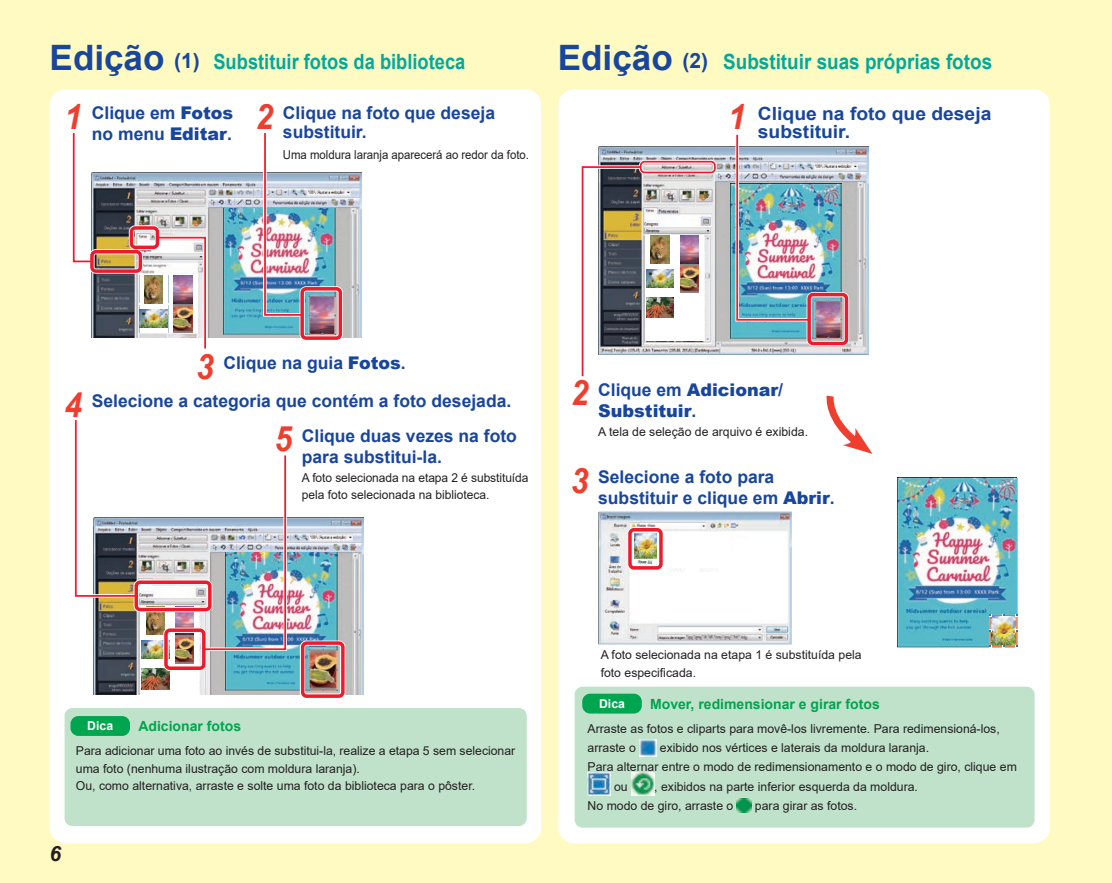
<style>
.page{position:relative;width:1112px;height:883px;background:#fff}
.page>*{position:absolute;margin:0;border:0;box-sizing:border-box;transform-origin:0 0}
.t1{font:italic 700 35px "Arial";color:#ef3e2e;scale:.9 1}
.t2{font:700 21px "Arial";color:#00a99d;scale:.87 1}
.t3{font:700 21px "Arial";color:#00a99d;scale:.9 1}
.t4{font:italic 700 21px "Arial";color:#231f20}
.t5{font:700 18.2px/18.2px "Arial";color:#18469d;scale:1.06 1}
.t6{font:700 17.5px/21px "Arial";color:#18469d}
.t7{font:900 17.5px/21px "Arial";color:#18469d}
.t8{font:700 14px "Arial";color:#00a54f}
.t9{font:12.25px/17.5px "Arial";color:#231f20}
.t10{font:12.25px "Arial";color:#231f20;scale:.93 1}
.t11{font:700 12.25px "Arial";color:#fff}
.s1{font-size:35px;color:#18469d}
.s2{color:#18469d}
.s3{font-weight:900}
.s4{font-weight:700}
</style>
<div class="page">
<div style="left:0;top:0;width:1111px;height:883px;background:#fffac1"></div>
<div style="left:50px;top:89px;width:491px;height:754px;background:#fff;border-radius:16px"></div>
<div style="left:558px;top:89px;width:491px;height:754px;background:#fff;border-radius:16px"></div>
<div style="left:65px;top:708px;width:461px;height:118px;background:#c0e2ca;border-radius:8px"></div>
<div style="left:574px;top:687px;width:460px;height:141px;background:#c0e2ca;border-radius:8px"></div>
<img style="left:598px;top:512px;width:193px;height:132px">
<img style="left:686px;top:635px;width:59px;height:4px">
<div style="left:630px;top:532px;width:99px;height:36px;background:#fff"></div>
<svg style="left:633px;top:533px;width:24px;height:31px"></svg>
<img style="left:92px;top:172px;width:270px;height:165px">
<svg style="left:219px;top:208px;width:119px;height:129px"></svg>
<img style="left:224px;top:208px;width:112px;height:126px">
<svg style="left:139px;top:275px;width:16px;height:58px"></svg>
<svg style="left:140px;top:275px;width:15px;height:1px"></svg>
<div style="left:140px;top:276px;width:27px;height:27px;background:#fff"></div>
<div style="left:140px;top:305px;width:28px;height:28px;background:#fff"></div>
<img style="left:140px;top:309px;width:15px;height:19px">
<img style="left:144px;top:276px;width:11px;height:27px">
<img style="left:94px;top:517px;width:269px;height:177px">
<div style="left:222px;top:553px;width:117px;height:142px;background:linear-gradient(to right,#bdbcbb,#bdbcbb)"></div>
<img style="left:225px;top:553px;width:112px;height:138px">
<div style="left:140px;top:606px;width:59px;height:89px;background:#fff"></div>
<svg style="left:141px;top:640px;width:1px;height:19px"></svg>
<svg style="left:175px;top:663px;width:19px;height:1px"></svg>
<svg style="left:141px;top:668px;width:1px;height:22px"></svg>
<svg style="left:142px;top:689px;width:27px;height:1px"></svg>
<img style="left:142px;top:668px;width:27px;height:21px">
<img style="left:175px;top:636px;width:19px;height:27px">
<img style="left:175px;top:612px;width:19px;height:16px">
<img style="left:142px;top:640px;width:21px;height:19px">
<img style="left:146px;top:612px;width:18px;height:22px">
<img style="left:598px;top:146px;width:270px;height:209px">
<div style="left:726px;top:182px;width:117px;height:158px;background:linear-gradient(to bottom,#bdbcbb,#bdbcbb)"></div>
<img style="left:730px;top:183px;width:111px;height:156px">
<div style="left:644px;top:235px;width:59px;height:106px;background:#fff"></div>
<svg style="left:650px;top:235px;width:20px;height:1px"></svg>
<svg style="left:669px;top:236px;width:1px;height:27px"></svg>
<svg style="left:680px;top:235px;width:19px;height:1px"></svg>
<img style="left:646px;top:297px;width:27px;height:21px">
<img style="left:680px;top:265px;width:18px;height:27px">
<img style="left:680px;top:236px;width:18px;height:27px">
<img style="left:646px;top:269px;width:27px;height:19px">
<img style="left:650px;top:236px;width:19px;height:27px">
<div style="left:70px;top:716px;width:60px;height:20px;background:#00a54f;border-radius:8px"></div>
<div style="left:582px;top:694px;width:59px;height:20px;background:#00a54f;border-radius:8px"></div>
<img style="left:639px;top:739px;width:17px;height:17px">
<img style="left:587px;top:773px;width:23px;height:23px">
<img style="left:631px;top:773px;width:23px;height:23px">
<img style="left:736px;top:798px;width:15px;height:15px">
<img style="left:897px;top:478px;width:119px;height:168px">
<img style="left:991px;top:617px;width:23px;height:28px">
<div style="left:989px;top:615px;width:27px;height:32px;border:1px solid #e76628"></div>
<svg style="left:826px;top:395px;width:46px;height:59px"></svg>
<div style="left:89px;top:249px;width:54px;height:25px;border:5px solid #fff;border-radius:4px"></div>
<div style="left:129px;top:225px;width:31px;height:25px;border:5px solid #fff;border-radius:4px"></div>
<div style="left:299px;top:286px;width:44px;height:55px;border:5px solid #fff;border-radius:4px"></div>
<div style="left:300px;top:641px;width:45px;height:58px;border:5px solid #fff;border-radius:4px"></div>
<div style="left:163px;top:628px;width:43px;height:43px;border:5px solid #fff;border-radius:4px"></div>
<div style="left:134px;top:580px;width:78px;height:32px;border:5px solid #fff;border-radius:4px"></div>
<div style="left:806px;top:292px;width:43px;height:54px;border:5px solid #fff;border-radius:4px"></div>
<div style="left:627px;top:527px;width:36px;height:43px;border:5px solid #fff;border-radius:4px"></div>
<div style="left:90px;top:250px;width:52px;height:23px;border:4px solid #ee1b2d;border-radius:4px"></div>
<svg style="left:72px;top:133px;width:23px;height:132px"></svg>
<div style="left:130px;top:226px;width:29px;height:23px;border:4px solid #ee1b2d;border-radius:4px"></div>
<div style="left:300px;top:287px;width:42px;height:53px;border:4px solid #ee1b2d;border-radius:4px"></div>
<div style="left:301px;top:641px;width:43px;height:57px;border:4px solid #ee1b2d;border-radius:4px"></div>
<div style="left:164px;top:628px;width:41px;height:42px;border:4px solid #ee1b2d;border-radius:4px"></div>
<div style="left:134px;top:580px;width:77px;height:31px;border:4px solid #ee1b2d;border-radius:4px"></div>
<div style="left:639px;top:160px;width:77px;height:14px;border:4px solid #fff;border-radius:4px"></div>
<div style="left:639px;top:161px;width:76px;height:12px;border:2px solid #ee1b2d;border-radius:4px"></div>
<div style="left:807px;top:293px;width:41px;height:52px;border:4px solid #ee1b2d;border-radius:4px"></div>
<div style="left:628px;top:528px;width:34px;height:42px;border:4px solid #ee1b2d;border-radius:4px"></div>
<svg style="left:74px;top:420px;width:66px;height:179px"></svg>
<img style="left:202px;top:455px;width:86px;height:198px">
<img style="left:155px;top:234px;width:53px;height:115px">
<svg style="left:581px;top:164px;width:63px;height:213px"></svg>
<img style="left:733px;top:134px;width:79px;height:189px">
<img style="left:261px;top:133px;width:43px;height:185px">
<h2 class="t2" style="left:50px;top:47px;width:479px"><span class="s1">Edição</span> <span class="s2">(1)</span> Substituir fotos da biblioteca</h2>
<h2 class="t3" style="left:557px;top:47px;width:484px"><span class="s1">Edição</span> <span class="s2">(2)</span> Substituir suas próprias fotos</h2>
<h3 class="t6" style="left:92px;top:103px;width:143px">Clique em <span class="s3">Fotos </span>no menu <span class="s3">Editar</span>.</h3>
<h1 class="t1" style="left:64px;top:93px;width:21px">1</h1>
<h3 class="t6" style="left:283px;top:104px;width:213px;line-height:19.2px">Clique na foto que deseja substituir.</h3>
<p class="t10" style="left:283px;top:146px;width:266px">Uma moldura laranja aparecerá ao redor da foto.</p>
<h3 class="t5" style="left:728px;top:105px;width:250px;text-indent:30px">Clique na foto que deseja<br><sup>1</sup> substituir.</h3>
<h1 class="t1" style="left:255px;top:93px;width:21px">2</h1>
<h1 class="t1" style="left:64px;top:381px;width:21px">4</h1>
<h1 class="t1" style="left:196px;top:343px;width:21px">3</h1>
<h3 class="t6" style="left:92px;top:391px;width:421px">Selecione a categoria que contém a foto desejada.</h3>
<h3 class="t6" style="left:223px;top:352px;width:184px">Clique na guia <span class="s3">Fotos</span>.</h3>
<h1 class="t1" style="left:274px;top:416px;width:21px">5</h1>
<h3 class="t6" style="left:302px;top:425px;width:216px">Clique duas vezes na foto para substitui-la.</h3>
<p class="t9" style="left:302px;top:468px;width:228px">A foto selecionada na etapa 2 é substituída pela foto selecionada na biblioteca.</p>
<h1 class="t1" style="left:570px;top:370px;width:21px">2</h1>
<h3 class="t7" style="left:598px;top:378px;width:186px"><span class="s4">Clique em</span> Adicionar/<br>Substituir<span class="s4">.</span></h3>
<p class="t9" style="left:598px;top:422px;width:211px">A tela de seleção de arquivo é exibida.</p>
<h1 class="t1" style="left:570px;top:457px;width:21px">3</h1>
<h3 class="t6" style="left:598px;top:467px;width:238px">Selecione a foto para substituir e clique em <span class="s3">Abrir</span>.</h3>
<p class="t11" style="left:87px;top:717px;width:27px">Dica</p>
<p class="t8" style="left:138px;top:716px;width:104px">Adicionar fotos</p>
<p class="t9" style="left:76px;top:742px;width:441px">Para adicionar uma foto ao invés de substitui-la, realize a etapa 5 sem selecionar uma foto (nenhuma ilustração com moldura laranja).<br>Ou, como alternativa, arraste e solte uma foto da biblioteca para o pôster.</p>
<h2 class="t4" style="left:50px;top:840px;width:13px">6</h2>
<p class="t9" style="left:600px;top:646px;width:262px">A foto selecionada na etapa 1 é substituída pela foto especificada.</p>
<p class="t11" style="left:599px;top:695px;width:27px">Dica</p>
<p class="t8" style="left:650px;top:694px;width:231px">Mover, redimensionar e girar fotos</p>
<p class="t9" style="left:587px;top:719px;width:413px;line-height:19.2px">Arraste as fotos e cliparts para movê-los livremente. Para redimensioná-los, arraste o</p>
<p class="t9" style="left:659px;top:739px;width:270px">exibido nos vértices e laterais da moldura laranja.</p>
<p class="t9" style="left:587px;top:758px;width:430px">Para alternar entre o modo de redimensionamento e o modo de giro, clique em</p>
<p class="t9" style="left:614px;top:778px;width:15px">ou</p>
<p class="t9" style="left:587px;top:777px;width:332px;line-height:19.2px;text-indent:67px">, exibidos na parte inferior esquerda da moldura.<br>No modo de giro, arraste o</p>
<p class="t9" style="left:754px;top:797px;width:104px">para girar as fotos.</p>
</div>
